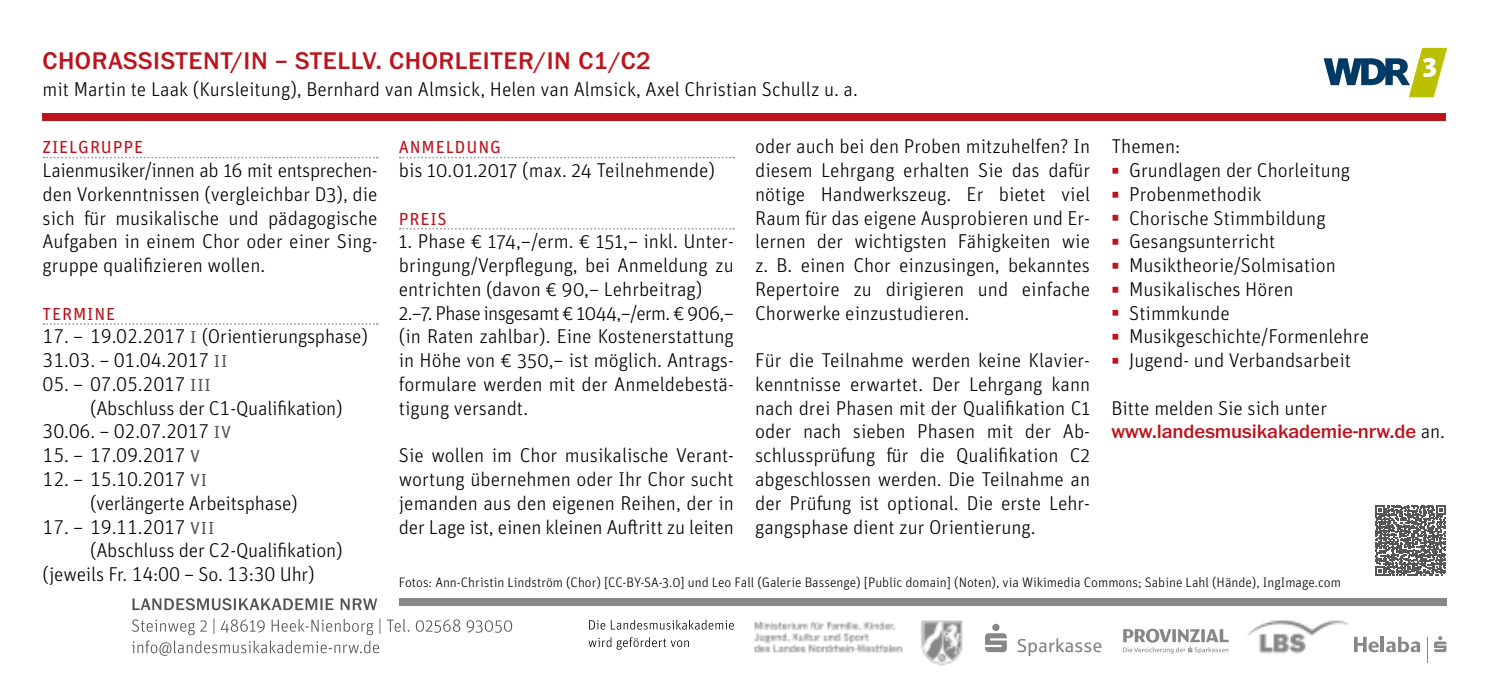
<style>
.page{position:relative;width:1489px;height:695px;background:#fff}
.page>*{position:absolute;margin:0;border:0;box-sizing:border-box;transform-origin:0 0}
.Head{font:500 25px "Franklin ITC Pro";letter-spacing:.025em;color:#bc141d}
.Body_auf_9_5{font:300 20px/23.8px "Unit OT";color:#000;text-align:justify}
.Termine{font:300 20px "Unit OT";letter-spacing:-.01em;color:#000}
.Lehrgangsleitung{font:300 20px "Unit OT";color:#000}
.Body_auf_9_5-2{font:500 20px "Franklin ITC Pro";letter-spacing:-.005em;color:#bc141d}
.Body_auf_9_5-3{font:17.5px "Unit OT";letter-spacing:.05em;color:#bc141d}
.Fotonachweis{font:300 13.75px "Unit OT";color:#000}
.s1{font-weight:400;font-size:17.5px;color:#565655}
.s2{font-size:16.25px;color:#bc141d}
.s3{font-family:"Unit OT";font-weight:300;color:#000}
</style>
<div class="page">
<div style="left:43px;top:114px;width:1403px;height:7px;background:#bc141d"></div>
<svg style="left:43px;top:157px;width:334px;height:1px"></svg>
<svg style="left:399px;top:157px;width:335px;height:1px"></svg>
<svg style="left:43px;top:323px;width:334px;height:2px"></svg>
<svg style="left:399px;top:228px;width:335px;height:2px"></svg>
<div style="left:399px;top:598px;width:1047px;height:7px;background:#868786"></div>
<svg style="left:132px;top:618px;width:380px;height:37px"></svg>
<svg style="left:132px;top:598px;width:245px;height:12px"></svg>
<svg style="left:588px;top:637px;width:100px;height:12px"></svg>
<svg style="left:589px;top:619px;width:144px;height:10px"></svg>
<svg style="left:985px;top:623px;width:21px;height:29px"></svg>
<svg style="left:1017px;top:638px;width:84px;height:17px"></svg>
<svg style="left:1123px;top:628px;width:105px;height:25px"></svg>
<img style="left:1247px;top:620px;width:102px;height:34px">
<img style="left:754px;top:620px;width:209px;height:46px">
<svg style="left:1434px;top:636px;width:12px;height:16px"></svg>
<svg style="left:1386px;top:636px;width:33px;height:16px"></svg>
<svg style="left:1354px;top:636px;width:24px;height:16px"></svg>
<hr style="left:1380px;top:636px;width:3px;height:16px;background:#868786">
<svg style="left:1375px;top:505px;width:70px;height:70px"></svg>
<svg style="left:1323px;top:48px;width:123px;height:49px"></svg>
<p class="Head" style="left:43px;top:46px;width:609px">CHORASSISTENT/IN – STELLV. CHORLEITER/IN C1/C2</p>
<p class="Lehrgangsleitung" style="left:43px;top:77px;width:816px">mit Martin te Laak (Kursleitung), Bernhard van Almsick, Helen van Almsick, Axel Christian Schullz u. a.</p>
<p class="Body_auf_9_5-3" style="left:43px;top:136px;width:102px">ZIELGRUPPE</p>
<p class="Body_auf_9_5" style="left:43px;top:158px;width:336px">Laienmusiker/innen ab 16 mit entsprechen&shy;den Vorkenntnissen (vergleichbar D3), die sich für musikalische und pädagogische Aufgaben in einem Chor oder einer Sing&shy;gruppe qualifizieren wollen.</p>
<p class="Body_auf_9_5-3" style="left:43px;top:302px;width:74px">TERMINE</p>
<p class="Termine" style="left:43px;top:324px;width:327px">17. – 19.02.2017 <span class="s1">I</span> (Orientierungsphase)</p>
<p class="Termine" style="left:43px;top:348px;width:186px">31.03. – 01.04.2017 <span class="s1">II</span></p>
<p class="Termine" style="left:43px;top:372px;width:170px">05. – 07.05.2017 <span class="s1">III</span></p>
<p class="Termine" style="left:90px;top:396px;width:254px">(Abschluss der C1-Qualifikation)</p>
<p class="Termine" style="left:43px;top:419px;width:190px">30.06. – 02.07.2017 <span class="s1">IV</span></p>
<p class="Termine" style="left:43px;top:443px;width:159px">15. – 17.09.2017 <span class="s1">V</span></p>
<p class="Termine" style="left:43px;top:467px;width:166px">12. – 15.10.2017 <span class="s1">VI</span></p>
<p class="Termine" style="left:90px;top:491px;width:209px">(verlängerte Arbeitsphase)</p>
<p class="Termine" style="left:43px;top:514px;width:173px">17. – 19.11.2017 <span class="s1">VII</span></p>
<p class="Termine" style="left:90px;top:538px;width:254px">(Abschluss der C2-Qualifikation)</p>
<p class="Termine" style="left:43px;top:562px;width:274px">(jeweils Fr. 14:00 – So. 13:30 Uhr)</p>
<p class="Body_auf_9_5-3" style="left:399px;top:136px;width:104px">ANMELDUNG</p>
<p class="Body_auf_9_5" style="left:399px;top:158px;width:318px">bis 10.01.2017 (max. 24 Teilnehmende)</p>
<p class="Body_auf_9_5-3" style="left:399px;top:207px;width:50px">PREIS</p>
<p class="Body_auf_9_5" style="left:399px;top:229px;width:336px">1. Phase € 174,–/erm. € 151,– inkl. Unter&shy;bringung/Verpflegung, bei Anmeldung zu entrichten (davon € 90,– Lehrbeitrag)</p>
<p class="Body_auf_9_5" style="left:399px;top:301px;width:336px">2.–7. Phase insgesamt € 1044,–/erm. € 906,– (in Raten zahlbar). Eine Kostenerstattung in Höhe von € 350,– ist möglich. Antrags&shy;formulare werden mit der Anmeldebestä&shy;tigung versandt.</p>
<p class="Body_auf_9_5" style="left:399px;top:443px;width:336px">Sie wollen im Chor musikalische Verant&shy;wortung übernehmen oder Ihr Chor sucht jemanden aus den eigenen Reihen, der in der Lage ist, einen kleinen Auftritt zu leiten</p>
<p class="Body_auf_9_5" style="left:755px;top:134px;width:336px">oder auch bei den Proben mitzuhelfen? In diesem Lehrgang erhalten Sie das dafür nötige Handwerkszeug. Er bietet viel Raum für das eigene Ausprobieren und Er&shy;lernen der wichtigsten Fähigkeiten wie z. B. einen Chor einzusingen, bekanntes Repertoire zu dirigieren und einfache Chorwerke einzustudieren.</p>
<p class="Body_auf_9_5" style="left:755px;top:348px;width:336px">Für die Teilnahme werden keine Klavier&shy;kenntnisse erwartet. Der Lehrgang kann nach drei Phasen mit der Qualifikation C1 oder nach sieben Phasen mit der Ab&shy;schlussprüfung für die Qualifikation C2 abgeschlossen werden. Die Teilnahme an der Prüfung ist optional. Die erste Lehr&shy;gangsphase dient zur Orientierung.</p>
<p class="Body_auf_9_5" style="left:1111px;top:134px;width:70px">Themen:</p>
<p class="Body_auf_9_5" style="left:1111px;top:158px;width:240px"><span class="s2">▪</span> Grundlagen der Chorleitung</p>
<p class="Body_auf_9_5" style="left:1111px;top:182px;width:151px"><span class="s2">▪</span> Probenmethodik</p>
<p class="Body_auf_9_5" style="left:1111px;top:206px;width:216px"><span class="s2">▪</span> Chorische Stimmbildung</p>
<p class="Body_auf_9_5" style="left:1111px;top:229px;width:166px"><span class="s2">▪</span> Gesangsunterricht</p>
<p class="Body_auf_9_5" style="left:1111px;top:253px;width:226px"><span class="s2">▪</span> Musiktheorie/Solmisation</p>
<p class="Body_auf_9_5" style="left:1111px;top:277px;width:184px"><span class="s2">▪</span> Musikalisches Hören</p>
<p class="Body_auf_9_5" style="left:1111px;top:301px;width:120px"><span class="s2">▪</span> Stimmkunde</p>
<p class="Body_auf_9_5" style="left:1111px;top:324px;width:259px"><span class="s2">▪</span> Musikgeschichte/Formenlehre</p>
<p class="Body_auf_9_5" style="left:1111px;top:348px;width:241px"><span class="s2">▪</span> Jugend- und Verbandsarbeit</p>
<p class="Body_auf_9_5" style="left:1111px;top:396px;width:217px">Bitte melden Sie sich unter</p>
<p class="Body_auf_9_5-2" style="left:1111px;top:420px;width:335px">www.landesmusikakademie-nrw.de <span class="s3">an.</span></p>
<p class="Fotonachweis" style="left:399px;top:573px;width:943px">Fotos: Ann-Christin Lindström (Chor) [CC-BY-SA-3.0] und Leo Fall (Galerie Bassenge) [Public domain] (Noten), via Wikimedia Commons; Sabine Lahl (Hände), IngImage.com</p>
</div>
